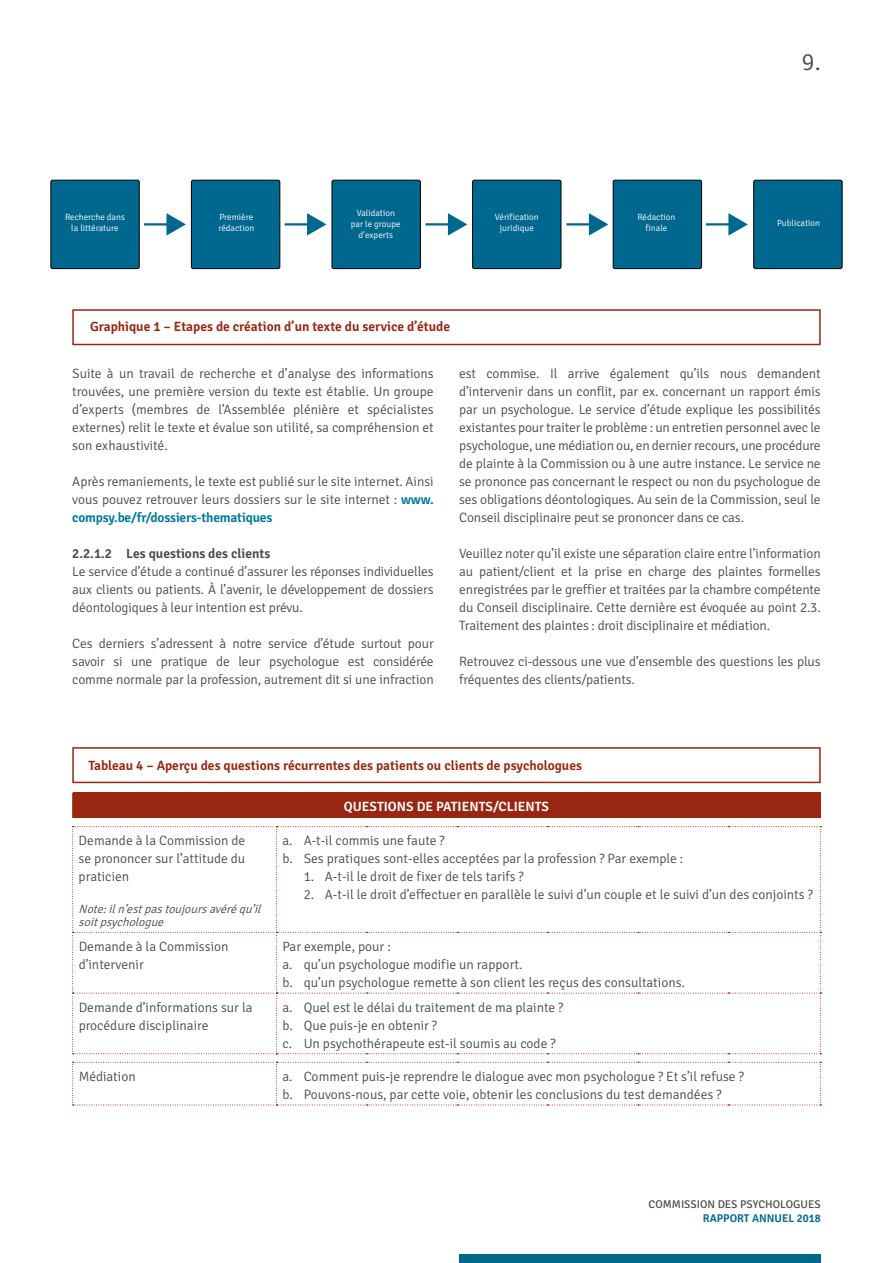
<style>
.page{position:relative;width:893px;height:1263px;background:#fff}
.page>*{position:absolute;margin:0;border:0;box-sizing:border-box;transform-origin:0 0}
.t1{font:300 24px "Signika";color:#4a4a49}
.t2{font:300 13.5px/18px "Signika";color:#4a4a49;text-align:justify}
.t3{font:600 13.5px "Signika";color:#992611}
.t4{font:600 13.5px "Signika";color:#4a4a49}
.t5{font:600 13.5px "Signika";color:#fff}
.t6{font:italic 300 12px/13.5px "Signika";color:#4a4a49}
.t7{font:11.25px "Signika";color:#4a4a49}
.t8{font:600 11.25px "Signika";color:#00678e}
.t9{font:300 9px/10.8px "Signika";color:#fff;text-align:center}
.s1{font-weight:600;color:#007a9f}
</style>
<div class="page">
<div style="left:459px;top:1254px;width:362px;height:9px;background:#00678e"></div>
<div style="left:51px;top:180px;width:88px;height:89px;background:#00678e;border-radius:2px"></div>
<div style="left:51px;top:180px;width:88px;height:89px;border:1px solid #000;border-radius:2px"></div>
<div style="left:191px;top:180px;width:89px;height:89px;background:#00678e;border-radius:2px"></div>
<div style="left:191px;top:180px;width:89px;height:89px;border:1px solid #000;border-radius:2px"></div>
<div style="left:332px;top:180px;width:88px;height:89px;background:#00678e;border-radius:2px"></div>
<div style="left:332px;top:180px;width:88px;height:89px;border:1px solid #000;border-radius:2px"></div>
<div style="left:473px;top:180px;width:88px;height:89px;background:#00678e;border-radius:2px"></div>
<div style="left:472px;top:180px;width:89px;height:89px;border:1px solid #000;border-radius:2px"></div>
<div style="left:613px;top:180px;width:89px;height:89px;background:#00678e;border-radius:2px"></div>
<div style="left:613px;top:180px;width:89px;height:89px;border:1px solid #000;border-radius:2px"></div>
<div style="left:754px;top:180px;width:88px;height:89px;background:#00678e;border-radius:2px"></div>
<div style="left:754px;top:180px;width:88px;height:89px;border:1px solid #000;border-radius:2px"></div>
<hr style="left:144px;top:223px;width:26px;height:2px;background:#00678e">
<svg style="left:166px;top:213px;width:20px;height:23px"></svg>
<hr style="left:285px;top:223px;width:25px;height:2px;background:#00678e">
<svg style="left:307px;top:213px;width:19px;height:23px"></svg>
<hr style="left:425px;top:223px;width:26px;height:2px;background:#00678e">
<svg style="left:448px;top:213px;width:19px;height:23px"></svg>
<hr style="left:566px;top:223px;width:26px;height:2px;background:#00678e">
<svg style="left:589px;top:213px;width:19px;height:23px"></svg>
<hr style="left:706px;top:223px;width:26px;height:2px;background:#00678e">
<svg style="left:728px;top:213px;width:20px;height:23px"></svg>
<div style="left:72px;top:309px;width:749px;height:36px;border:2px solid #992611"></div>
<div style="left:72px;top:747px;width:749px;height:36px;border:2px solid #992611"></div>
<div style="left:73px;top:793px;width:747px;height:25px;background:#992611"></div>
<svg style="left:72px;top:793px;width:1px;height:25px"></svg>
<svg style="left:820px;top:793px;width:1px;height:25px"></svg>
<svg style="left:72px;top:826px;width:749px;height:228px"></svg>
<svg style="left:72px;top:1062px;width:749px;height:43px"></svg>
<h1 class="t1" style="left:802px;top:49px;width:20px">9.</h1>
<p class="t9" style="left:65px;top:212px;width:61px">Recherche dans la littérature</p>
<p class="t9" style="left:218px;top:212px;width:37px;text-align:left">Première rédaction</p>
<p class="t9" style="left:351px;top:208px;width:51px">Validation par le groupe d'experts</p>
<p class="t9" style="left:495px;top:212px;width:45px">Vérification juridique</p>
<p class="t9" style="left:637px;top:212px;width:40px">Rédaction finale</p>
<p class="t9" style="left:777px;top:218px;width:45px">Publication</p>
<p class="t3" style="left:90px;top:319px;width:362px">Graphique 1 – Etapes de création d’un texte du service d’étude</p>
<p class="t2" style="left:72px;top:365px;width:363px">Suite à un travail de recherche et d’analyse des informations trouvées, une première version du texte est établie. Un groupe d’experts (membres de l’Assemblée plénière et spécialistes externes) relit le texte et évalue son utilité, sa compréhension et son exhaustivité.</p>
<p class="t2" style="left:72px;top:473px;width:363px">Après remaniements, le texte est publié sur le site internet. Ainsi vous pouvez retrouver leurs dossiers sur le site internet : <span class="s1">www. compsy.be/fr/dossiers-thematiques</span></p>
<p class="t4" style="left:72px;top:546px;width:200px">2.2.1.2 Les questions des clients</p>
<p class="t2" style="left:72px;top:563px;width:363px">Le service d’étude a continué d’assurer les réponses individuelles aux clients ou patients. À l’avenir, le développement de dossiers déontologiques à leur intention est prévu.</p>
<p class="t2" style="left:72px;top:635px;width:363px">Ces derniers s’adressent à notre service d’étude surtout pour savoir si une pratique de leur psychologue est considérée comme normale par la profession, autrement dit si une infraction</p>
<p class="t2" style="left:459px;top:365px;width:363px">est commise. Il arrive également qu’ils nous demandent d’intervenir dans un conflit, par ex. concernant un rapport émis par un psychologue. Le service d’étude explique les possibilités existantes pour traiter le problème : un entretien personnel avec le psychologue, une médiation ou, en dernier recours, une procédure de plainte à la Commission ou à une autre instance. Le service ne se prononce pas concernant le respect ou non du psychologue de ses obligations déontologiques. Au sein de la Commission, seul le Conseil disciplinaire peut se prononcer dans ce cas.</p>
<p class="t2" style="left:459px;top:545px;width:363px">Veuillez noter qu’il existe une séparation claire entre l’information au patient/client et la prise en charge des plaintes formelles enregistrées par le greffier et traitées par la chambre compétente du Conseil disciplinaire. Cette dernière est évoquée au point 2.3.<br>Traitement des plaintes : droit disciplinaire et médiation.</p>
<p class="t2" style="left:459px;top:653px;width:363px">Retrouvez ci-dessous une vue d’ensemble des questions les plus fréquentes des clients/patients.</p>
<p class="t3" style="left:88px;top:758px;width:495px">Tableau 4 – Aperçu des questions récurrentes des patients ou clients de psychologues</p>
<p class="t5" style="left:344px;top:798px;width:207px">QUESTIONS DE PATIENTS/CLIENTS</p>
<p class="t2" style="left:79px;top:832px;width:168px">Demande à la Commission de se prononcer sur l’attitude du praticien</p>
<p class="t6" style="left:79px;top:902px;width:187px">Note:iln’estpastoujoursavéréqu’il soitpsychologue</p>
<p class="t2" style="left:282px;top:832px;width:402px">a. A-t-il commis une faute ?<br>b. Ses pratiques sont-elles acceptées par la profession ? Par exemple :</p>
<p class="t2" style="left:304px;top:868px;width:222px">1. A-t-il le droit de fixer de tels tarifs ?</p>
<p class="t2" style="left:304px;top:886px;width:511px">2. A-t-il le droit d’effectuer en parallèle le suivi d’un couple et le suivi d’un des conjoints ?</p>
<p class="t2" style="left:79px;top:938px;width:151px">Demande à la Commission d’intervenir</p>
<p class="t2" style="left:282px;top:938px;width:404px;text-align:left">Par exemple, pour :<br>a. qu’un psychologue modifie un rapport.<br>b. qu’un psychologue remette à son client les reçus des consultations.</p>
<p class="t2" style="left:79px;top:998px;width:175px">Demande d’informations sur la procédure disciplinaire</p>
<p class="t2" style="left:282px;top:998px;width:282px;text-align:left">a. Quel est le délai du traitement de ma plainte ? b. Que puis-je en obtenir ?<br>c. Un psychothérapeute est-il soumis au code ?</p>
<p class="t2" style="left:79px;top:1068px;width:59px">Médiation</p>
<p class="t2" style="left:282px;top:1068px;width:463px">a. Comment puis-je reprendre le dialogue avec mon psychologue ? Et s’il refuse ? b. Pouvons-nous, par cette voie, obtenir les conclusions du test demandées ?</p>
<p class="t7" style="left:649px;top:1198px;width:174px">COMMISSION DES PSYCHOLOGUES</p>
<p class="t8" style="left:703px;top:1211px;width:119px">RAPPORT ANNUEL 2018</p>
</div>
